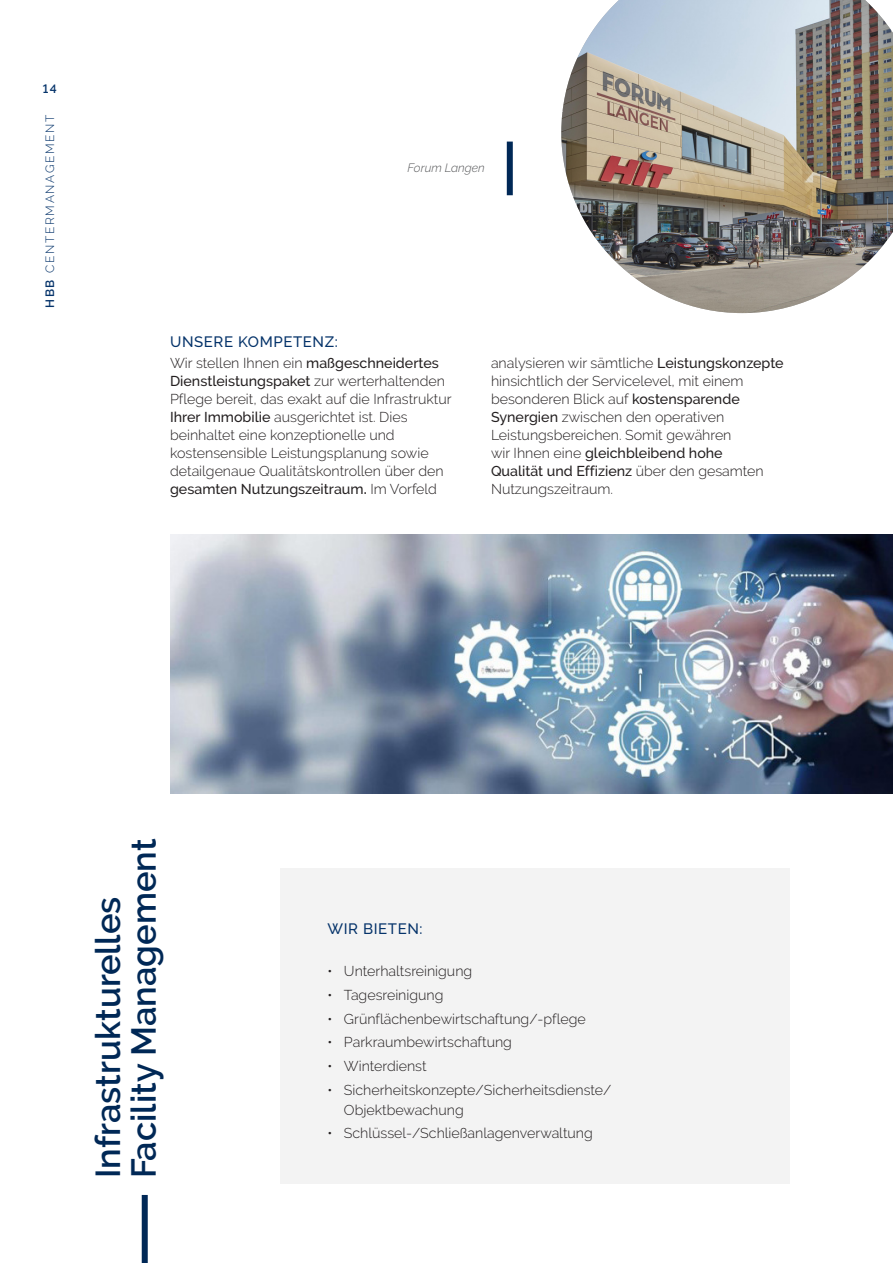
<style>
.page{position:relative;width:893px;height:1263px;background:#fff}
.page>*{position:absolute;margin:0;border:0;box-sizing:border-box;transform-origin:0 0}
.Headline_Kästchen{font:600 34.5px "Raleway";color:#002856}
.Text_Flash_Points_blau{font:500 15px "Raleway";letter-spacing:.04em;color:#05336a}
.fließtext{font:300 14.25px/18px "Raleway";color:#231f20}
.Text_Flash_Points_blau-2{font:300 14.25px/19.5px "Raleway";color:#231f20}
.t1{font:300 12px "Raleway";letter-spacing:.14em;color:#05336a}
.t2{font:italic 300 12px "Raleway";color:#57585a}
.t3{font:600 12px "Raleway";color:#05336a}
.s1{font-weight:600}
.s2{font-weight:500}
</style>
<div class="page">
<img style="left:170px;top:534px;width:723px;height:260px">
<img style="left:561px;top:0;width:332px;height:313px">
<div style="left:280px;top:868px;width:509px;height:315px;background:#f3f3f3"></div>
<div style="left:507px;top:142px;width:6px;height:53px;background:#002856"></div>
<div style="left:142px;top:1195px;width:6px;height:68px;background:#002856"></div>
<p class="t3" style="left:43px;top:81px;width:16px">14</p>
<p class="t1" style="left:43px;top:308px;width:195px;rotate:-90deg"><span class="s1">HBB</span> CENTERMANAGEMENT</p>
<p class="Text_Flash_Points_blau" style="left:170px;top:333px;width:169px">UNSERE KOMPETENZ:</p>
<p class="t2" style="left:407px;top:161px;width:79px">Forum Langen</p>
<p class="fließtext" style="left:170px;top:354px;width:283px">Wir stellen Ihnen ein <span class="s2">maßgeschneidertes Dienstleistungspaket</span> zur werterhaltenden Pflege bereit, das exakt auf die Infrastruktur <span class="s2">Ihrer Immobilie</span> ausgerichtet ist. Dies beinhaltet eine konzeptionelle und kostensensible Leistungsplanung sowie detailgenaue Qualitätskontrollen über den <span class="s2">gesamten Nutzungszeitraum</span><span class="s1">.</span> Im Vorfeld</p>
<p class="fließtext" style="left:491px;top:354px;width:294px">analysieren wir sämtliche <span class="s2">Leistungskonzepte </span>hinsichtlich der Servicelevel, mit einem besonderen Blick auf <span class="s2">kostensparende Synergien</span> zwischen den operativen Leistungsbereichen. Somit gewähren<br>wir Ihnen eine <span class="s2">gleichbleibend hohe<br>Qualität und Effizienz</span> über den gesamten Nutzungszeitraum.</p>
<p class="Headline_Kästchen" style="left:88px;top:1178px;width:283px;rotate:-90deg">Infrastrukturelles</p>
<p class="Headline_Kästchen" style="left:124px;top:1178px;width:341px;rotate:-90deg">Facility Management</p>
<p class="Text_Flash_Points_blau" style="left:327px;top:920px;width:97px">WIR BIETEN:</p>
<p class="Text_Flash_Points_blau-2" style="left:327px;top:961px;width:146px">• Unterhaltsreinigung</p>
<p class="fließtext" style="left:327px;top:986px;width:118px">• Tagesreinigung</p>
<p class="fließtext" style="left:327px;top:1010px;width:260px">• Grünflächenbewirtschaftung/-pflege</p>
<p class="fließtext" style="left:327px;top:1033px;width:186px">• Parkraumbewirtschaftung</p>
<p class="fließtext" style="left:327px;top:1057px;width:101px">• Winterdienst</p>
<p class="Text_Flash_Points_blau-2" style="left:344px;top:1080px;width:269px;text-indent:-17px">• Sicherheitskonzepte/Sicherheitsdienste/<br>Objektbewachung</p>
<p class="fließtext" style="left:327px;top:1124px;width:267px">• Schlüssel-/Schließanlagenverwaltung</p>
</div>
